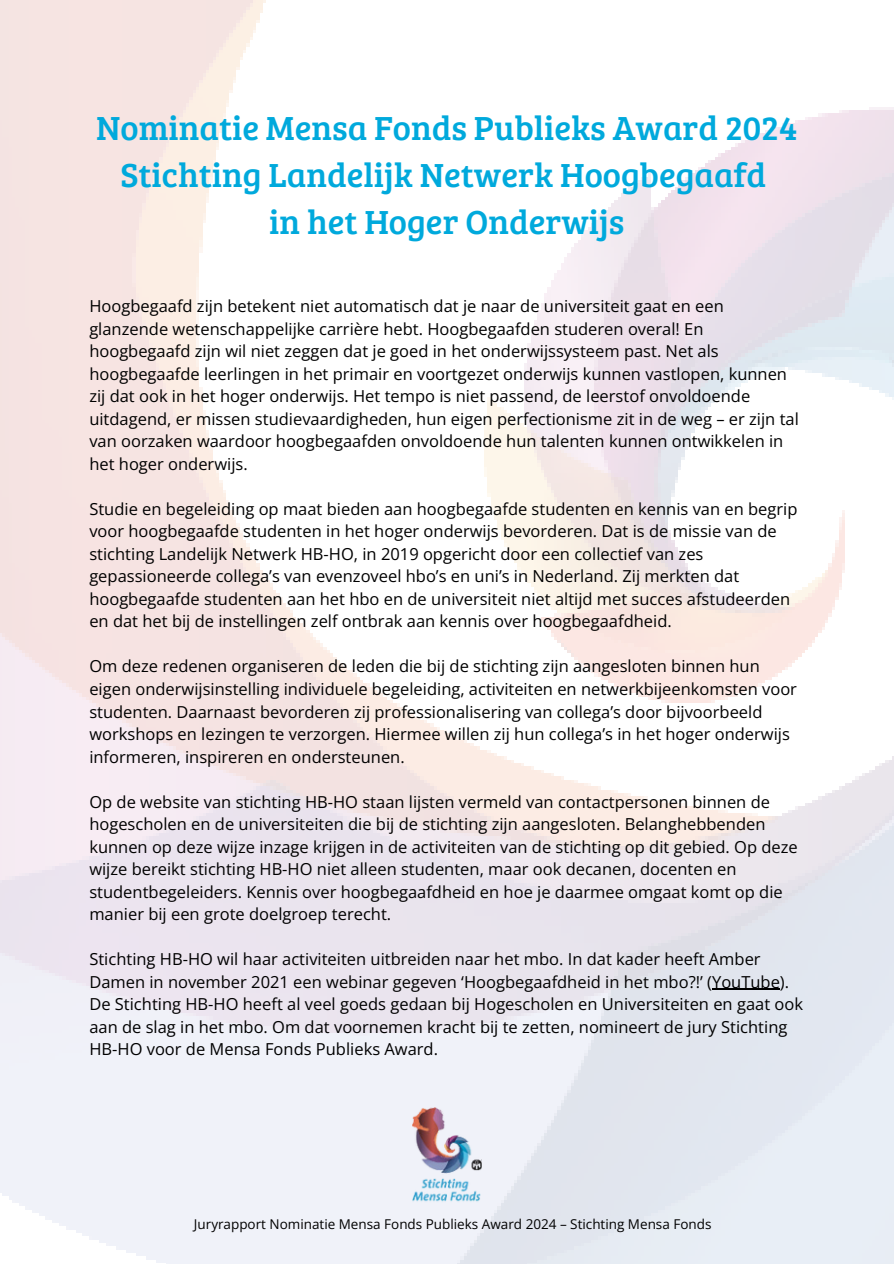
<style>
.page{position:relative;width:894px;height:1264px;background:#fff}
.page>*{position:absolute;margin:0;border:0;box-sizing:border-box;transform-origin:0 0}
.t1{font:34.5px/47.2px "Bree Serif";color:#00a9dc;text-align:center}
.t2{font:16.5px/22.5px "Open Sans";color:#000}
.t3{font:13.5px "Open Sans";color:#000}
</style>
<div class="page">
<img style="left:0;top:0;width:893px;height:1263px">
<hr style="left:712px;top:988px;width:67px;height:1px;background:#000">
<img style="left:412px;top:1107px;width:69px;height:99px">
<h2 class="t1" style="left:96px;top:102px;width:702px">Nominatie Mensa Fonds Publieks Award 2024<br>Stichting Landelijk Netwerk Hoogbegaafd<br>in het Hoger Onderwijs</h2>
<p class="t2" style="left:89px;top:295px;width:710px">Hoogbegaafd zijn betekent niet automatisch dat je naar de universiteit gaat en een glanzende wetenschappelijke carrière hebt. Hoogbegaafden studeren overal! En hoogbegaafd zijn wil niet zeggen dat je goed in het onderwijssysteem past. Net als hoogbegaafde leerlingen in het primair en voortgezet onderwijs kunnen vastlopen, kunnen zij dat ook in het hoger onderwijs. Het tempo is niet passend, de leerstof onvoldoende uitdagend, er missen studievaardigheden, hun eigen perfectionisme zit in de weg – er zijn tal van oorzaken waardoor hoogbegaafden onvoldoende hun talenten kunnen ontwikkelen in het hoger onderwijs.</p>
<h1 class="t2" style="left:89px;top:497px;width:709px">Studie en begeleiding op maat bieden aan hoogbegaafde studenten en kennis van en begrip voor hoogbegaafde studenten in het hoger onderwijs bevorderen. Dat is de missie van de stichting Landelijk Netwerk HB-HO, in 2019 opgericht door een collectief van zes gepassioneerde collega’s van evenzoveel hbo’s en uni’s in Nederland. Zij merkten dat hoogbegaafde studenten aan het hbo en de universiteit niet altijd met succes afstudeerden en dat het bij de instellingen zelf ontbrak aan kennis over hoogbegaafdheid.</h1>
<h2 class="t2" style="left:89px;top:655px;width:709px">Om deze redenen organiseren de leden die bij de stichting zijn aangesloten binnen hun eigen onderwijsinstelling individuele begeleiding, activiteiten en netwerkbijeenkomsten voor studenten. Daarnaast bevorderen zij professionalisering van collega’s door bijvoorbeeld workshops en lezingen te verzorgen. Hiermee willen zij hun collega’s in het hoger onderwijs informeren, inspireren en ondersteunen.</h2>
<h2 class="t2" style="left:89px;top:790px;width:709px">Op de website van stichting HB-HO staan lijsten vermeld van contactpersonen binnen de hogescholen en de universiteiten die bij de stichting zijn aangesloten. Belanghebbenden kunnen op deze wijze inzage krijgen in de activiteiten van de stichting op dit gebied. Op deze wijze bereikt stichting HB-HO niet alleen studenten, maar ook decanen, docenten en studentbegeleiders. Kennis over hoogbegaafdheid en hoe je daarmee omgaat komt op die manier bij een grote doelgroep terecht.</h2>
<h2 class="t2" style="left:89px;top:947px;width:715px">Stichting HB-HO wil haar activiteiten uitbreiden naar het mbo. In dat kader heeft Amber Damen in november 2021 een webinar gegeven ‘Hoogbegaafdheid in het mbo?!’ (YouTube).<br>De Stichting HB-HO heeft al veel goeds gedaan bij Hogescholen en Universiteiten en gaat ook aan de slag in het mbo. Om dat voornemen kracht bij te zetten, nomineert de jury Stichting HB-HO voor de Mensa Fonds Publieks Award.</h2>
<p class="t3" style="left:194px;top:1214px;width:519px">Juryrapport Nominatie Mensa Fonds Publieks Award 2024 – Stichting Mensa Fonds</p>
</div>
